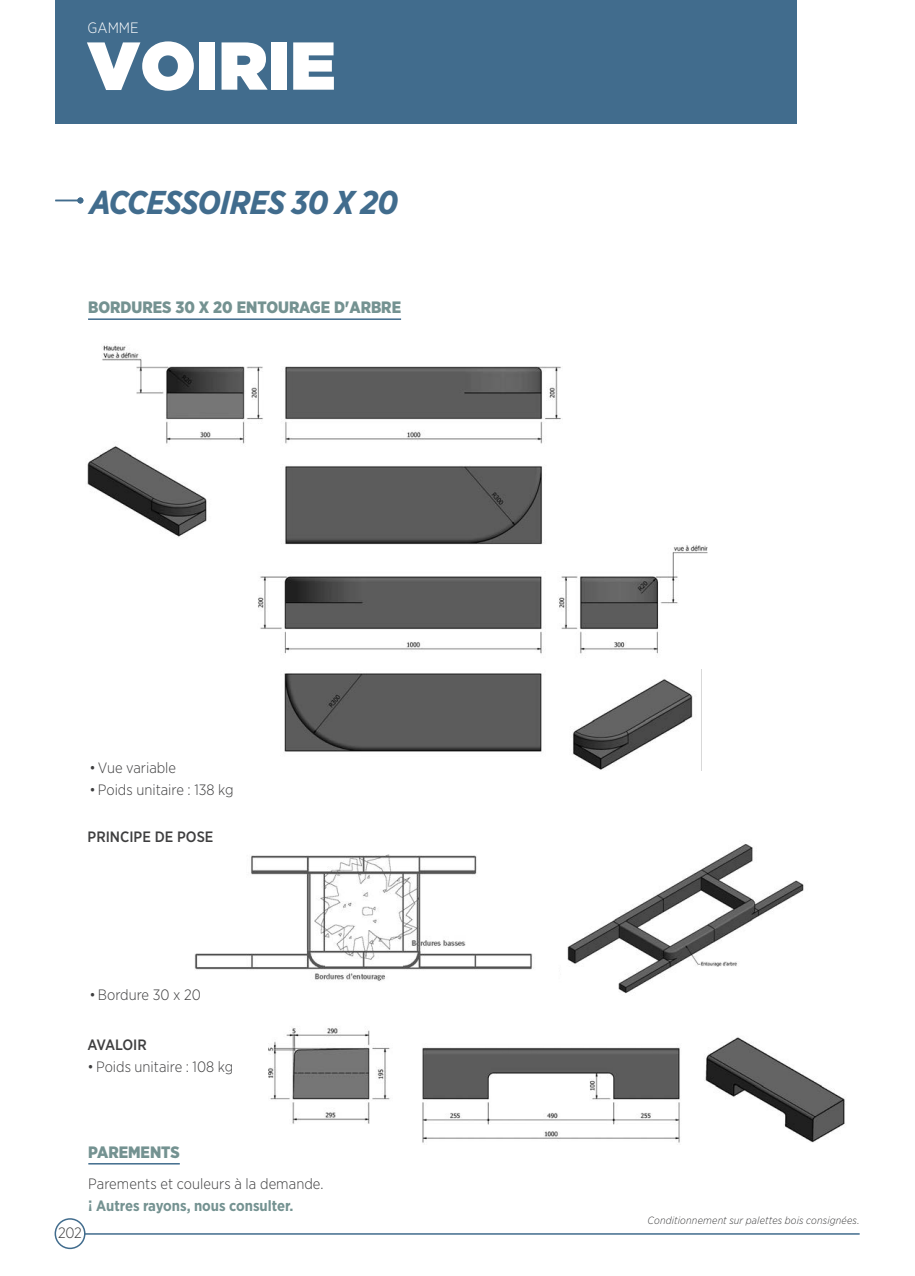
<style>
.page{position:relative;width:915px;height:1276px;background:#fff}
.page>*{position:absolute;margin:0;border:0;box-sizing:border-box;transform-origin:0 0}
.t1{font:67.5px "Gotham Ultra";letter-spacing:.015em;color:#fff}
.t2{font:italic 700 33px "Gotham Narrow";letter-spacing:-.02em;color:#416c8d}
.t3{font:900 16.5px "Gotham Narrow";color:#749291}
.t4{font:300 15px "Gotham Narrow";color:#3e3e3f}
.t5{font:700 15px "Gotham Narrow";color:#749291}
.t6{font:500 15px "Gotham Narrow";color:#3e3e3f}
.t7{font:500 15px "Gotham Narrow";letter-spacing:-.02em;color:#3e3e3f}
.t8{font:300 15px "Gotham Narrow";color:#fff}
.t9{font:italic 300 10.5px "Gotham Narrow";letter-spacing:.015em;color:#3e3e3f}
</style>
<div class="page">
<div style="left:55px;top:0;width:741px;height:123px;background:#416c8d"></div>
<hr style="left:85px;top:1233px;width:774px;height:1px;background:#416c8d">
<div style="left:55px;top:1218px;width:30px;height:31px;border:2px solid #416c8d;border-radius:50%"></div>
<svg style="left:55px;top:197px;width:28px;height:6px"></svg>
<img style="left:268px;top:1028px;width:412px;height:115px">
<hr style="left:88px;top:318px;width:313px;height:2px;background:#416c8d">
<hr style="left:88px;top:1163px;width:92px;height:1px;background:#416c8d">
<img style="left:194px;top:854px;width:339px;height:127px">
<img style="left:87px;top:345px;width:474px;height:199px">
<img style="left:258px;top:544px;width:449px;height:225px">
<img style="left:554px;top:670px;width:147px;height:100px">
<img style="left:705px;top:1037px;width:140px;height:105px">
<img style="left:567px;top:844px;width:237px;height:150px">
<p class="t8" style="left:88px;top:19px;width:53px">GAMME</p>
<h1 class="t1" style="left:88px;top:27px;width:249px">VOIRIE</h1>
<h2 class="t2" style="left:89px;top:181px;width:310px">ACCESSOIRES 30 X 20</h2>
<p class="t3" style="left:88px;top:296px;width:314px">BORDURES 30 X 20 ENTOURAGE D'ARBRE</p>
<p class="t4" style="left:89px;top:758px;width:88px">•Vue variable</p>
<p class="t4" style="left:89px;top:780px;width:146px">• Poids unitaire : 138 kg</p>
<p class="t6" style="left:88px;top:827px;width:127px">PRINCIPE DE POSE</p>
<p class="t4" style="left:89px;top:985px;width:113px">•Bordure 30 x 20</p>
<p class="t7" style="left:88px;top:1035px;width:61px">AVALOIR</p>
<p class="t4" style="left:88px;top:1058px;width:147px">• Poids unitaire : 108 kg</p>
<p class="t4" style="left:58px;top:1224px;width:25px">202</p>
<p class="t3" style="left:88px;top:1141px;width:93px">PAREMENTS</p>
<p class="t4" style="left:88px;top:1174px;width:237px">Parements et couleurs à la demande.</p>
<p class="t5" style="left:88px;top:1196px;width:207px">¡ Autres rayons, nous consulter.</p>
<p class="t9" style="left:647px;top:1214px;width:213px">Conditionnement sur palettes bois consignées.</p>
</div>
